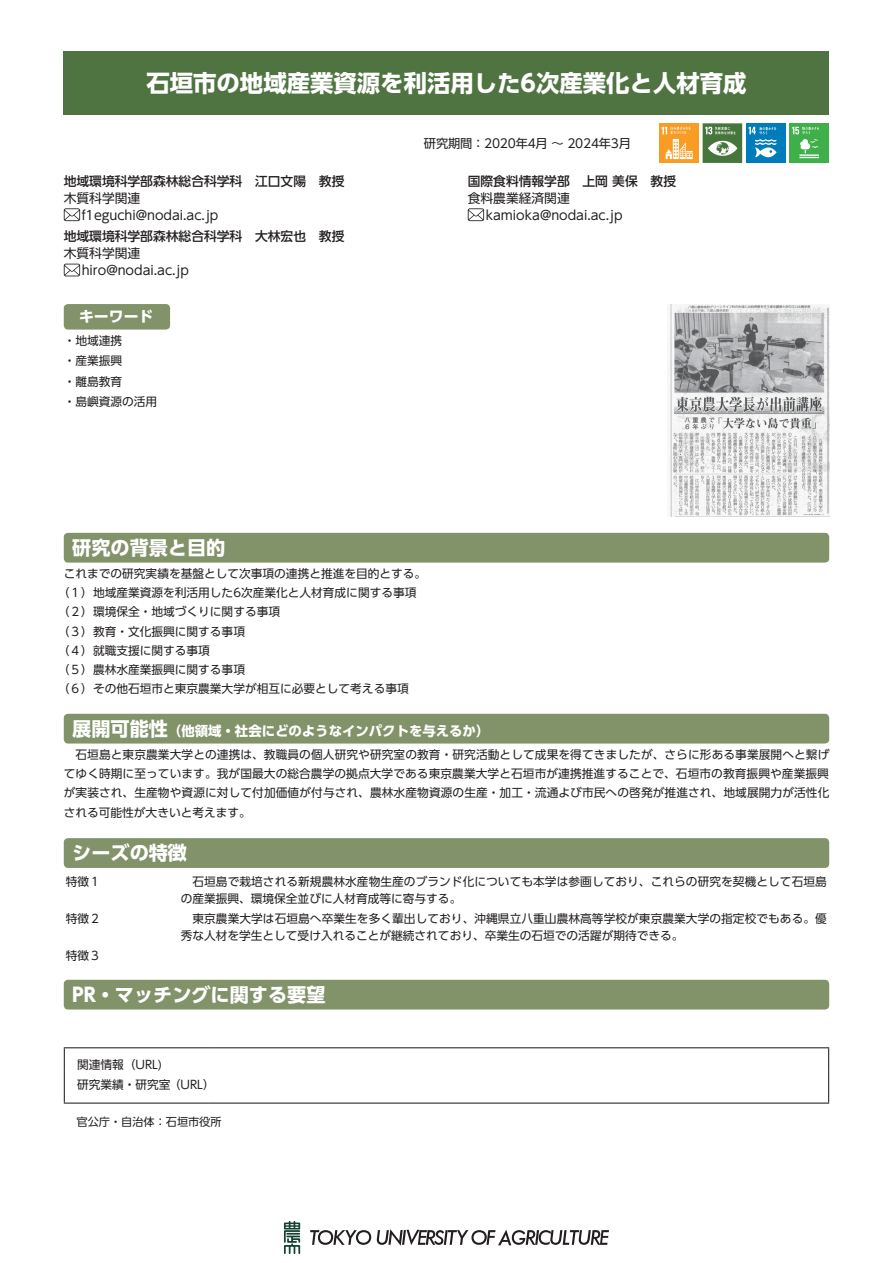
<style>
.page{position:relative;width:893px;height:1263px;background:#fff}
.page>*{position:absolute;margin:0;border:0;box-sizing:border-box;transform-origin:0 0}
.t1{font:700 23.4px "UD Shin Go Pr 6 N";color:#fff}
.t2{font:700 19.2px "UD Shin Go Pr 6 N";color:#fff}
.t3{font:700 14.85px "UD Shin Go Pr 6 N";color:#fff}
.t4{font:700 13.35px "UD Shin Go Pr 6 N";color:#fff}
.t5{font:12.75px/17px "UD Shin Go Pr 6 N";color:#231f20}
.t6{font:500 12.75px "UD Shin Go Pr 6 N";color:#231f20}
.t7{font:12.3px "UD Shin Go Pr 6 N";letter-spacing:-.02em;color:#231f20}
.t8{font:11.7px/19.2px "UD Shin Go Pr 6 N";color:#231f20}
.t9{font:11.1px "UD Shin Go Pr 6 N";color:#231f20}
.s1{font-size:19.2px}
</style>
<div class="page">
<svg style="left:284px;top:1221px;width:16px;height:33px"></svg>
<svg style="left:310px;top:1230px;width:61px;height:15px"></svg>
<svg style="left:377px;top:1229px;width:232px;height:17px"></svg>
<div style="left:64px;top:51px;width:765px;height:64px;background:#4f7441"></div>
<div style="left:659px;top:123px;width:40px;height:40px;background:#f89c24"></div>
<svg style="left:661px;top:127px;width:32px;height:32px"></svg>
<div style="left:703px;top:123px;width:39px;height:40px;background:#46763b"></div>
<svg style="left:708px;top:141px;width:29px;height:15px"></svg>
<svg style="left:705px;top:127px;width:31px;height:7px"></svg>
<div style="left:746px;top:123px;width:40px;height:40px;background:#007cbb"></div>
<svg style="left:748px;top:127px;width:29px;height:30px"></svg>
<div style="left:790px;top:123px;width:39px;height:40px;background:#3eaf49"></div>
<svg style="left:792px;top:127px;width:27px;height:31px"></svg>
<svg style="left:64px;top:208px;width:16px;height:13px"></svg>
<svg style="left:64px;top:264px;width:16px;height:12px"></svg>
<svg style="left:468px;top:208px;width:16px;height:13px"></svg>
<div style="left:64px;top:304px;width:106px;height:26px;background:#829269;border-radius:4px"></div>
<img style="left:668px;top:304px;width:161px;height:213px">
<div style="left:64px;top:533px;width:765px;height:30px;background:#829269;border-radius:4px"></div>
<div style="left:64px;top:714px;width:765px;height:29px;background:#829269;border-radius:4px"></div>
<div style="left:64px;top:838px;width:765px;height:30px;background:#829269;border-radius:4px"></div>
<div style="left:64px;top:980px;width:765px;height:29px;background:#829269;border-radius:4px"></div>
<hr style="left:64px;top:1047px;width:145px;height:1px;background:#231f20">
<svg style="left:64px;top:1048px;width:1px;height:22px"></svg>
<hr style="left:209px;top:1047px;width:620px;height:1px;background:#231f20">
<svg style="left:828px;top:1048px;width:1px;height:22px"></svg>
<hr style="left:64px;top:1070px;width:1px;height:32px;background:#231f20">
<hr style="left:828px;top:1070px;width:1px;height:32px;background:#231f20">
<hr style="left:64px;top:1102px;width:145px;height:1px;background:#231f20">
<hr style="left:209px;top:1102px;width:620px;height:1px;background:#231f20">
<h1 class="t1" style="left:146px;top:64px;width:602px">石垣市の地域産業資源を利活用した6次産業化と人材育成</h1>
<p class="t6" style="left:64px;top:170px;width:282px">地域環境科学部森林総合科学科　江口文陽　教授</p>
<p class="t5" style="left:82px;top:189px;width:138px;text-indent:-18px">木質科学関連f1eguchi@nodai.ac.jp</p>
<p class="t6" style="left:64px;top:226px;width:282px">地域環境科学部森林総合科学科　大林宏也　教授</p>
<p class="t5" style="left:82px;top:244px;width:109px;text-indent:-18px">木質科学関連hiro@nodai.ac.jp</p>
<p class="t3" style="left:79px;top:305px;width:76px">キーワード</p>
<p class="t8" style="left:64px;top:330px;width:95px;line-height:20.2px">・地域連携<br>・産業振興<br>・離島教育<br>・島嶼資源の活用</p>
<p class="t7" style="left:424px;top:133px;width:233px">研究期間：2020年4月 〜 2024年3月　　</p>
<p class="t6" style="left:468px;top:170px;width:210px">国際食料情報学部　上岡 美保　教授</p>
<p class="t5" style="left:486px;top:189px;width:138px;text-indent:-18px">食料農業経済関連kamioka@nodai.ac.jp</p>
<h2 class="t2" style="left:72px;top:532px;width:155px">研究の背景と目的</h2>
<p class="t8" style="left:58px;top:564px;width:370px;text-indent:6px">これまでの研究実績を基盤として次事項の連携と推進を目的とする。（１）地域産業資源を利活用した6次産業化と人材育成に関する事項（２）環境保全・地域づくりに関する事項<br>（３）教育・文化振興に関する事項<br>（４）就職支援に関する事項<br>（５）農林水産業振興に関する事項<br>（６）その他石垣市と東京農業大学が相互に必要として考える事項</p>
<p class="t4" style="left:72px;top:720px;width:419px"><span class="s1">展開可能性</span>（他領域・社会にどのようなインパクトを与えるか）</p>
<p class="t8" style="left:64px;top:745px;width:767px;text-align:justify">　石垣島と東京農業大学との連携は、教職員の個人研究や研究室の教育・研究活動として成果を得てきましたが、さらに形ある事業展開へと繋げてゆく時期に至っています。我が国最大の総合農学の拠点大学である東京農業大学と石垣市が連携推進することで、石垣市の教育振興や産業振興が実装され、生産物や資源に対して付加価値が付与され、農林水産物資源の生産・加工・流通よび市民への啓発が推進され、地域展開力が活性化される可能性が大きいと考えます。</p>
<h2 class="t2" style="left:72px;top:837px;width:116px">シーズの特徴</h2>
<p class="t8" style="left:66px;top:871px;width:37px">特徴１</p>
<p class="t8" style="left:181px;top:872px;width:648px;line-height:17px">　石垣島で栽培される新規農林水産物生産のブランド化についても本学は参画しており、これらの研究を契機として石垣島の産業振興、環境保全並びに人材育成等に寄与する。</p>
<p class="t8" style="left:66px;top:908px;width:37px">特徴２</p>
<p class="t8" style="left:181px;top:910px;width:648px;line-height:17px">　東京農業大学は石垣島へ卒業生を多く輩出しており、沖縄県立八重山農林高等学校が東京農業大学の指定校でもある。優秀な人材を学生として受け入れることが継続されており、卒業生の石垣での活躍が期待できる。</p>
<p class="t8" style="left:66px;top:946px;width:37px">特徴３</p>
<h2 class="t2" style="left:72px;top:979px;width:255px">PR・マッチングに関する要望</h2>
<p class="t8" style="left:77px;top:1054px;width:139px;line-height:20.2px">関連情報（URL)<br>研究業績・研究室（URL）</p>
<p class="t9" style="left:77px;top:1113px;width:147px">官公庁・自治体：石垣市役所</p>
</div>
